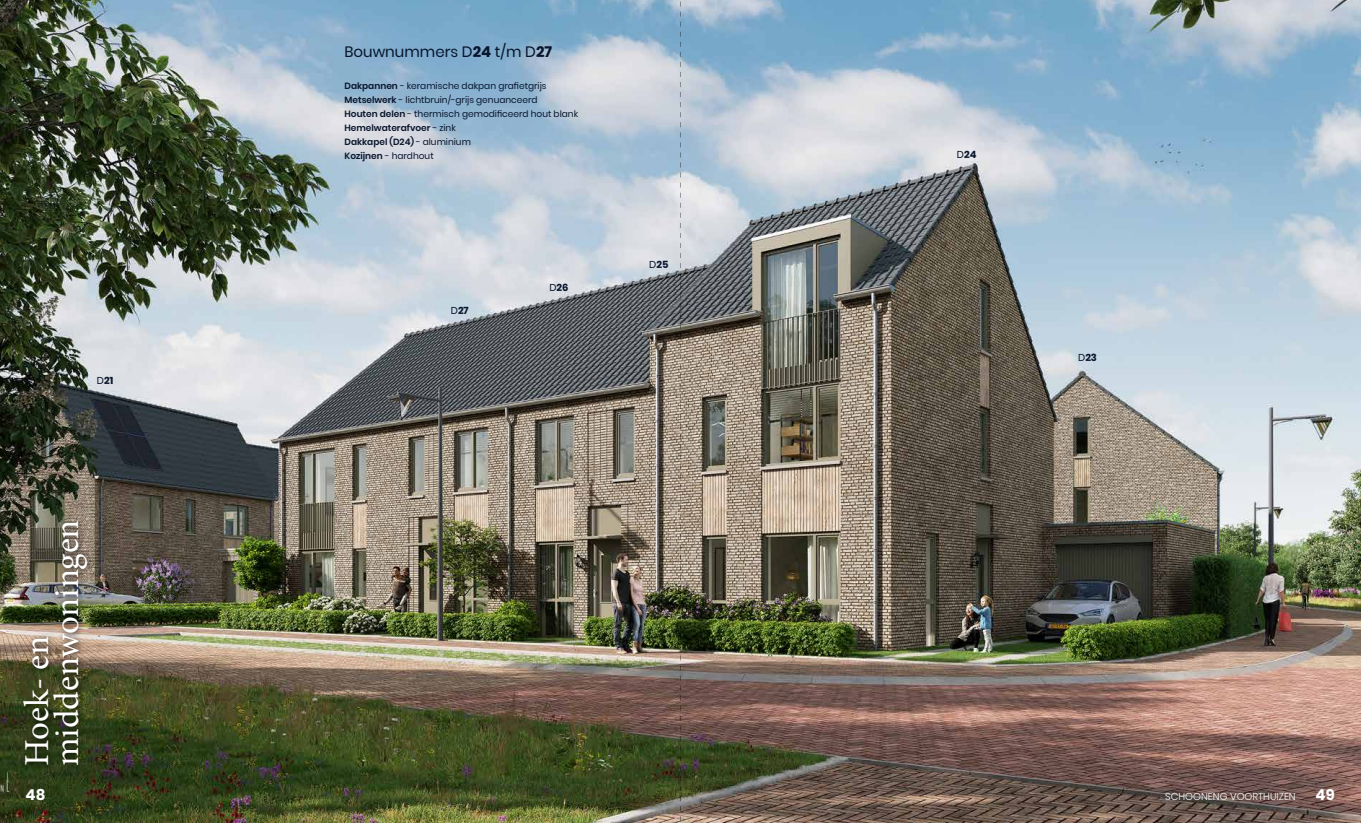
<style>
.page{position:relative;width:1361px;height:823px;background:#fff}
.page>*{position:absolute;margin:0;border:0;box-sizing:border-box;transform-origin:0 0}
.t1{font:35px/30px "Minion Pro";color:#fff}
.t2{font:15px "Poppins";color:#08152c}
.t3{font:700 15px "Poppins";color:#fff}
.t4{font:300 10px "Poppins";color:#fff}
.t5{font:700 10px "Poppins";color:#08152c}
.t6{font:9px/14px "Poppins";color:#08152c}
.s1{font-weight:400}
.s2{font-weight:700}
.s3{font-weight:600}
</style>
<div class="page">
<img style="left:0;top:0;width:1361px;height:822px">
<div style="left:19px;top:516px;width:75px;height:255px;background:#000;opacity:.75"></div>
<svg style="left:680px;top:0;width:1px;height:822px"></svg>
<p class="t5" style="left:97px;top:374px;width:18px"><span class="s1">D</span>21</p>
<h1 class="t1" style="left:23px;top:765px;width:248px;rotate:-90deg">Hoek- en middenwoningen</h1>
<h2 class="t2" style="left:344px;top:43px;width:209px">Bouwnummers D<span class="s2">24</span> t/m D<span class="s2">27</span></h2>
<p class="t6" style="left:344px;top:79px;width:235px"><span class="s3">Dakpannen</span> - keramische dakpan grafietgrijs <span class="s3">Metselwerk</span> - lichtbruin/-grijs genuanceerd<br><span class="s3">Houten delen</span> - thermisch gemodificeerd hout blank <span class="s3">Hemelwaterafvoer</span> - zink<br><span class="s3">Dakkapel (D24)</span> - aluminium<br><span class="s3">Kozijnen</span> - hardhout</p>
<p class="t5" style="left:451px;top:304px;width:19px"><span class="s1">D</span>27</p>
<p class="t5" style="left:549px;top:281px;width:21px"><span class="s1">D</span>26</p>
<p class="t5" style="left:649px;top:258px;width:21px"><span class="s1">D</span>25</p>
<p class="t5" style="left:957px;top:149px;width:21px"><span class="s1">D</span>24</p>
<p class="t5" style="left:1078px;top:351px;width:20px"><span class="s1">D</span>23</p>
<h2 class="t3" style="left:26px;top:785px;width:21px">48</h2>
<p class="t4" style="left:1165px;top:790px;width:132px">SCHOONENG VOORTHUIZEN</p>
<h2 class="t3" style="left:1315px;top:785px;width:21px">49</h2>
</div>
